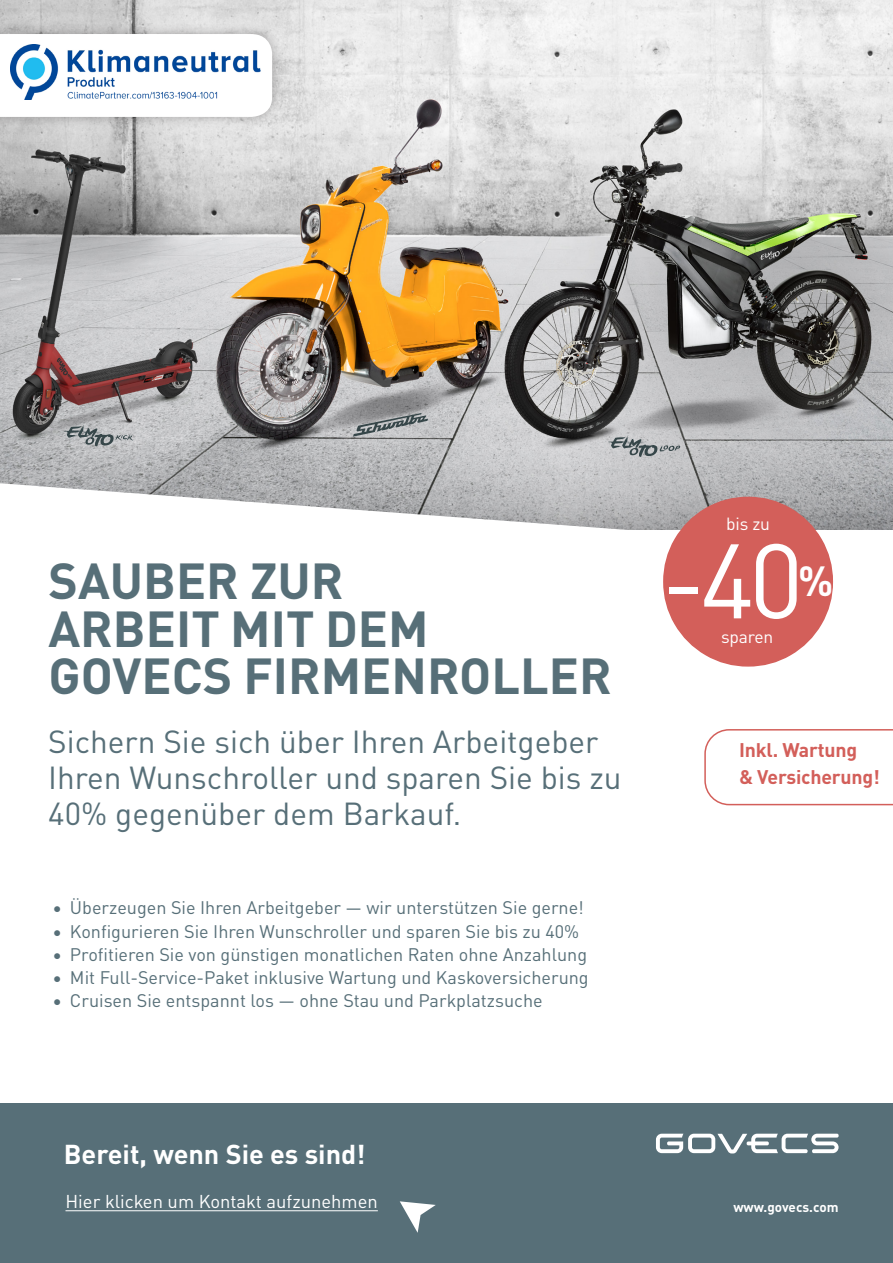
<style>
.page{position:relative;width:893px;height:1263px;background:#fff}
.page>*{position:absolute;margin:0;border:0;box-sizing:border-box;transform-origin:0 0}
.t1{font:103.95px "DINOT";color:#fff}
.t2{font:700 49.95px "DINOT";color:#576f78}
.t3{font:700 41.55px "DINOT";color:#fff}
.t4{font:31.5px "DINOT";color:#576f78}
.t5{font:700 27px "DINOT";color:#fff}
.t6{font:700 19.5px "DINOT";letter-spacing:-.01em;color:#d35f5a}
.t7{font:18.45px "DINOT";color:#fff}
.t8{font:18px "DINOT";color:#576f78}
.t9{font:17.4px "DINOT";letter-spacing:-.01em;color:#fff}
.t10{font:700 13.5px "DINOT";color:#fff}
</style>
<div class="page">
<img style="left:0;top:0;width:893px;height:483px">
<svg style="left:0;top:483px;width:893px;height:47px"></svg>
<div style="left:0;top:1103px;width:893px;height:160px;background:#576f78"></div>
<svg style="left:656px;top:1134px;width:183px;height:19px"></svg>
<svg style="left:662px;top:496px;width:172px;height:171px;background:#d47b77"></svg>
<svg style="left:353px;top:413px;width:75px;height:24px;background:#979b9e"></svg>
<svg style="left:608px;top:436px;width:72px;height:21px;background:#a4a8aa"></svg>
<svg style="left:64px;top:425px;width:70px;height:21px"></svg>
<div style="left:0;top:23px;width:283px;height:105px;background:#231f20;opacity:.3"></div>
<svg style="left:0;top:34px;width:272px;height:83px"></svg>
<hr style="left:66px;top:1210px;width:312px;height:1px;background:#fff">
<svg style="left:400px;top:1201px;width:36px;height:32px"></svg>
<img style="left:11px;top:45px;width:251px;height:54px">
<svg style="left:704px;top:729px;width:189px;height:77px"></svg>
<p class="t2" style="left:48px;top:542px;width:296px">SAUBER ZUR</p>
<p class="t2" style="left:48px;top:589px;width:382px">ARBEIT MIT DEM</p>
<p class="t2" style="left:48px;top:637px;width:565px">GOVECS FIRMENROLLER</p>
<p class="t4" style="left:48px;top:718px;width:552px">Sichern Sie sich über Ihren Arbeitgeber</p>
<p class="t4" style="left:48px;top:754px;width:575px">Ihren Wunschroller und sparen Sie bis zu</p>
<p class="t4" style="left:48px;top:790px;width:414px">40% gegenüber dem Barkauf.</p>
<p class="t8" style="left:52px;top:894px;width:533px">• Überzeugen Sie Ihren Arbeitgeber — wir unterstützen Sie gerne!</p>
<p class="t8" style="left:52px;top:917px;width:528px">• Konfigurieren Sie Ihren Wunschroller und sparen Sie bis zu 40%</p>
<p class="t8" style="left:52px;top:940px;width:536px">• Profitieren Sie von günstigen monatlichen Raten ohne Anzahlung</p>
<p class="t8" style="left:52px;top:964px;width:538px">• Mit Full-Service-Paket inklusive Wartung und Kaskoversicherung</p>
<p class="t8" style="left:52px;top:987px;width:492px">• Cruisen Sie entspannt los — ohne Stau und Parkplatzsuche</p>
<p class="t9" style="left:726px;top:510px;width:45px">bis zu</p>
<p class="t1" style="left:661px;top:501px;width:144px">-40</p>
<p class="t3" style="left:798px;top:548px;width:37px">%</p>
<p class="t9" style="left:721px;top:623px;width:54px">sparen</p>
<p class="t6" style="left:739px;top:735px;width:120px">Inkl. Wartung</p>
<p class="t6" style="left:739px;top:762px;width:142px">&amp; Versicherung!</p>
<p class="t5" style="left:64px;top:1133px;width:303px">Bereit, wenn Sie es sind!</p>
<p class="t7" style="left:66px;top:1187px;width:314px">Hier klicken um Kontakt aufzunehmen</p>
<p class="t10" style="left:733px;top:1196px;width:107px">www.govecs.com</p>
</div>
